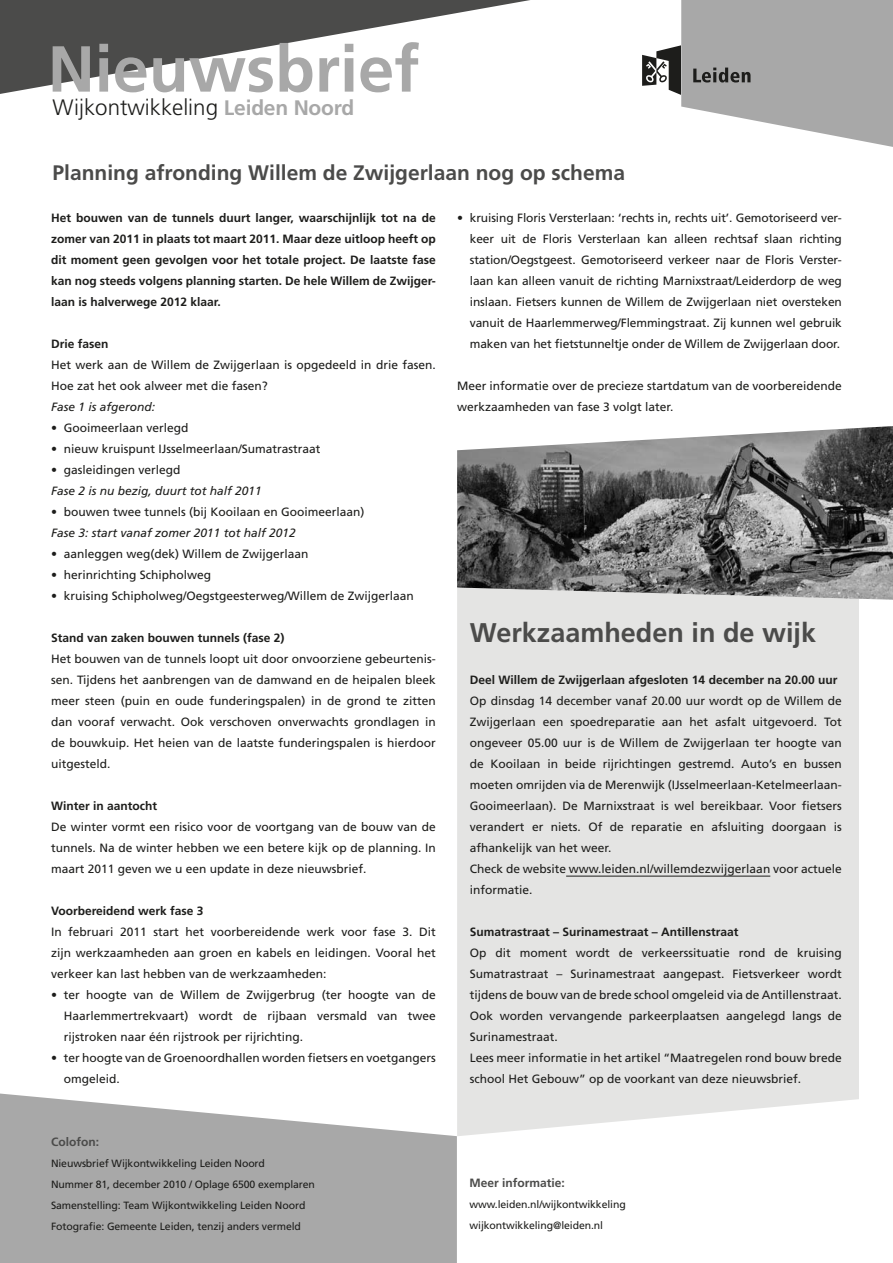
<style>
.page{position:relative;width:893px;height:1263px;background:#fff}
.page>*{position:absolute;margin:0;border:0;box-sizing:border-box;transform-origin:0 0}
.t1{font:700 64.95px "Frutiger";color:#a8a8a8}
.t2{font:700 27px "Frutiger";color:#4b4b4a}
.t3{font:300 22.35px "Frutiger";color:#1d1d1b}
.t4{font:700 21px "Frutiger";color:#4b4b4a}
.t5{font:12px/21px "Frutiger";color:#1d1d1b}
.t6{font:700 12px/21px "Frutiger";color:#1d1d1b;text-align:justify}
.t7{font:italic 12px "Frutiger";color:#1d1d1b}
.t8{font:700 12px "Frutiger";color:#4b4b4a}
.t9{font:10.5px/21px "Frutiger";letter-spacing:-.01em;color:#1d1d1b}
.s1{font-weight:700;font-size:21px;color:#a8a8a8}
</style>
<div class="page">
<svg style="left:0;top:0;width:530px;height:94px"></svg>
<svg style="left:642px;top:0;width:251px;height:147px"></svg>
<svg style="left:0;top:1093px;width:457px;height:170px;background:#b3b3b3"></svg>
<div style="left:457px;top:600px;width:402px;height:536px;background:#e4e4e3"></div>
<img style="left:457px;top:426px;width:436px;height:174px">
<hr style="left:566px;top:876px;width:204px;height:1px;background:#1d1d1b">
<h1 class="t1" style="left:48px;top:31px;width:373px">Nieuwsbrief</h1>
<h3 class="t3" style="left:53px;top:95px;width:303px">Wijkontwikkeling <span class="s1">Leiden Noord</span></h3>
<h3 class="t4" style="left:53px;top:160px;width:574px">Planning afronding Willem de Zwijgerlaan nog op schema</h3>
<p class="t6" style="left:51px;top:207px;width:386px">Het bouwen van de tunnels duurt langer, waarschijnlijk tot na de zomer van 2011 in plaats tot maart 2011. Maar deze uitloop heeft op dit moment geen gevolgen voor het totale project. De laatste fase kan nog steeds volgens planning starten. De hele Willem de Zwijger&shy;laan is halverwege 2012 klaar.</p>
<p class="t6" style="left:51px;top:333px;width:59px">Drie fasen</p>
<p class="t5" style="left:51px;top:354px;width:386px">Het werk aan de Willem de Zwijgerlaan is opgedeeld in drie fasen.<br>Hoe zat het ook alweer met die fasen?</p>
<p class="t7" style="left:51px;top:400px;width:106px">Fase 1 is afgerond:</p>
<p class="t5" style="left:51px;top:417px;width:139px">• Gooimeerlaan verlegd</p>
<p class="t5" style="left:51px;top:438px;width:271px">• nieuw kruispunt IJsselmeerlaan/Sumatrastraat</p>
<p class="t5" style="left:51px;top:459px;width:131px">• gasleidingen verlegd</p>
<p class="t7" style="left:51px;top:484px;width:212px">Fase 2 is nu bezig, duurt tot half 2011</p>
<p class="t5" style="left:51px;top:501px;width:315px">• bouwen twee tunnels (bij Kooilaan en Gooimeerlaan)</p>
<p class="t7" style="left:51px;top:526px;width:246px">Fase 3: start vanaf zomer 2011 tot half 2012</p>
<p class="t5" style="left:51px;top:543px;width:259px">• aanleggen weg(dek) Willem de Zwijgerlaan</p>
<p class="t5" style="left:51px;top:564px;width:162px">• herinrichting Schipholweg</p>
<p class="t5" style="left:51px;top:585px;width:364px">• kruising Schipholweg/Oegstgeesterweg/Willem de Zwijgerlaan</p>
<p class="t6" style="left:51px;top:627px;width:235px">Stand van zaken bouwen tunnels (fase 2)</p>
<p class="t5" style="left:51px;top:648px;width:386px;text-align:justify">Het bouwen van de tunnels loopt uit door onvoorziene gebeurtenis&shy;sen. Tijdens het aanbrengen van de damwand en de heipalen bleek meer steen (puin en oude funderingspalen) in de grond te zitten dan vooraf verwacht. Ook verschoven onverwachts grondlagen in de bouwkuip. Het heien van de laatste funderingspalen is hierdoor uitgesteld.</p>
<p class="t6" style="left:51px;top:795px;width:108px">Winter in aantocht</p>
<p class="t5" style="left:51px;top:816px;width:386px;text-align:justify">De winter vormt een risico voor de voortgang van de bouw van de tunnels. Na de winter hebben we een betere kijk op de planning. In maart 2011 geven we u een update in deze nieuwsbrief.</p>
<p class="t6" style="left:51px;top:900px;width:154px">Voorbereidend werk fase 3</p>
<p class="t5" style="left:51px;top:921px;width:386px;text-align:justify">In februari 2011 start het voorbereidende werk voor fase 3. Dit zijn werkzaamheden aan groen en kabels en leidingen. Vooral het verkeer kan last hebben van de werkzaamheden:</p>
<p class="t5" style="left:64px;top:984px;width:374px;text-align:justify;text-indent:-13px">• ter hoogte van de Willem de Zwijgerbrug (ter hoogte van de Haarlemmertrekvaart) wordt de rijbaan versmald van twee rijstroken naar één rijstrook per rijrichting.</p>
<p class="t5" style="left:64px;top:1047px;width:374px;text-indent:-13px">• ter hoogte van de Groenoordhallen worden fietsers en voetgangers omgeleid.</p>
<p class="t8" style="left:51px;top:1135px;width:49px">Colofon:</p>
<p class="t9" style="left:51px;top:1153px;width:265px">Nieuwsbrief Wijkontwikkeling Leiden Noord<br>Nummer 81, december 2010 / Oplage 6500 exemplaren Samenstelling: Team Wijkontwikkeling Leiden Noord Fotografie: Gemeente Leiden, tenzij anders vermeld</p>
<p class="t5" style="left:470px;top:207px;width:374px;text-align:justify;text-indent:-13px">• kruising Floris Versterlaan: ‘rechts in, rechts uit’. Gemotoriseerd ver&shy;keer uit de Floris Versterlaan kan alleen rechtsaf slaan richting station/Oegstgeest. Gemotoriseerd verkeer naar de Floris Verster&shy;laan kan alleen vanuit de richting Marnixstraat/Leiderdorp de weg inslaan. Fietsers kunnen de Willem de Zwijgerlaan niet oversteken vanuit de Haarlemmerweg/Flemmingstraat. Zij kunnen wel gebruik maken van het fietstunneltje onder de Willem de Zwijgerlaan door.</p>
<p class="t5" style="left:457px;top:375px;width:386px">Meer informatie over de precieze startdatum van de voorbereidende werkzaamheden van fase 3 volgt later.</p>
<h2 class="t2" style="left:470px;top:617px;width:348px">Werkzaamheden in de wijk</h2>
<p class="t6" style="left:470px;top:669px;width:369px">Deel Willem de Zwijgerlaan afgesloten 14 december na 20.00 uur</p>
<p class="t5" style="left:470px;top:690px;width:374px">Op dinsdag 14 december vanaf 20.00 uur wordt op de Willem de Zwijgerlaan een spoedreparatie aan het asfalt uitgevoerd. Tot ongeveer 05.00 uur is de Willem de Zwijgerlaan ter hoogte van de Kooilaan in beide rijrichtingen gestremd. Auto’s en bussen moeten omrijden via de Merenwijk (IJsselmeerlaan-Ketelmeerlaan-Gooimeerlaan). De Marnixstraat is wel bereikbaar. Voor fietsers verandert er niets. Of de reparatie en afsluiting doorgaan is afhankelijk van het weer.<br>Check de website www.leiden.nl/willemdezwijgerlaan voor actuele informatie.</p>
<p class="t6" style="left:470px;top:921px;width:270px">Sumatrastraat – Surinamestraat – Antillenstraat</p>
<p class="t5" style="left:470px;top:942px;width:374px">Op dit moment wordt de verkeerssituatie rond de kruising Sumatrastraat – Surinamestraat aangepast. Fietsverkeer wordt tijdens de bouw van de brede school omgeleid via de Antillenstraat.<br>Ook worden vervangende parkeerplaatsen aangelegd langs de Surinamestraat.<br>Lees meer informatie in het artikel “Maatregelen rond bouw brede school Het Gebouw” op de voorkant van deze nieuwsbrief.</p>
<p class="t8" style="left:470px;top:1176px;width:97px">Meer informatie:</p>
<p class="t9" style="left:470px;top:1194px;width:158px">www.leiden.nl/wijkontwikkeling wijkontwikkeling@leiden.nl</p>
</div>
